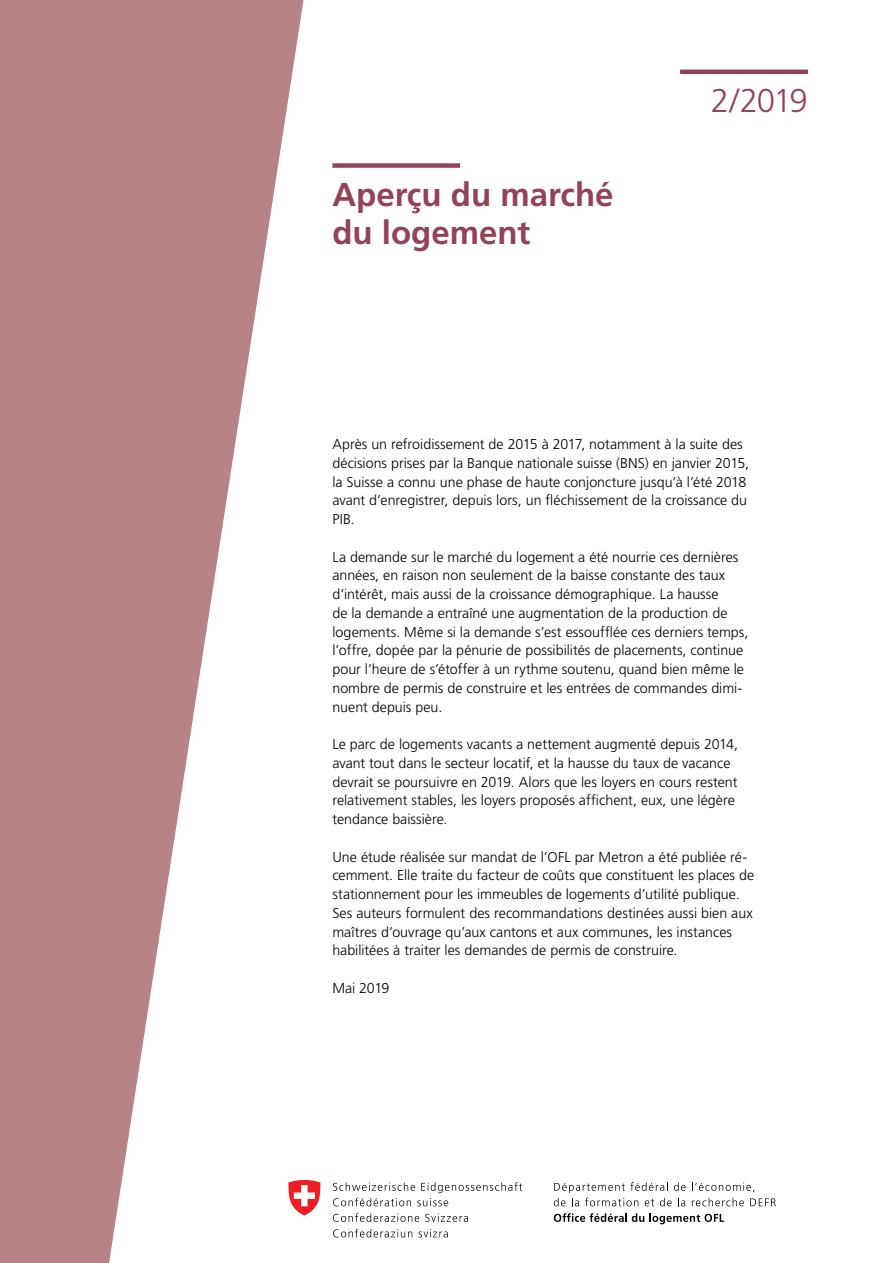
<style>
.page{position:relative;width:893px;height:1263px;background:#fff}
.page>*{position:absolute;margin:0;border:0;box-sizing:border-box;transform-origin:0 0}
.Titel_Cover{font:700 33px/37.5px "Frutiger LT Std";color:#944258}
.Nummer{font:300 33px "Frutiger LT Std";color:#944258}
.Text_Cover_klein{font:300 14.25px/18.8px "Frutiger LT Std";color:#000}
</style>
<div class="page">
<svg style="left:0;top:0;width:305px;height:1263px;fill:#b78387"></svg>
<svg style="left:333px;top:1182px;width:189px;height:24px"></svg>
<svg style="left:333px;top:1213px;width:86px;height:9px"></svg>
<svg style="left:425px;top:1213px;width:43px;height:9px"></svg>
<svg style="left:333px;top:1229px;width:79px;height:8px"></svg>
<svg style="left:419px;top:1229px;width:29px;height:8px"></svg>
<svg style="left:288px;top:1180px;width:33px;height:35px"></svg>
<svg style="left:692px;top:1182px;width:63px;height:10px"></svg>
<svg style="left:554px;top:1182px;width:132px;height:24px"></svg>
<svg style="left:692px;top:1198px;width:52px;height:8px"></svg>
<svg style="left:750px;top:1198px;width:26px;height:8px"></svg>
<svg style="left:554px;top:1213px;width:170px;height:11px"></svg>
<hr style="left:680px;top:70px;width:128px;height:4px;background:#944258">
<div style="left:332px;top:163px;width:128px;height:5px;background:#944258"></div>
<p class="Titel_Cover" style="left:332px;top:176px;width:283px">Aperçu du marché du logement</p>
<p class="Nummer" style="left:711px;top:82px;width:98px">2/2019</p>
<p class="Text_Cover_klein" style="left:332px;top:435px;width:418px">Après un refroidissement de 2015 à 2017, notamment à la suite des décisions prises par la Banque nationale suisse (BNS) en janvier 2015, la Suisse a connu une phase de haute conjoncture jusqu’à l’été 2018 avant d’enregistrer, depuis lors, un fléchissement de la croissance du PIB.</p>
<p class="Text_Cover_klein" style="left:332px;top:547px;width:417px">La demande sur le marché du logement a été nourrie ces dernières années, en raison non seulement de la baisse constante des taux d’intérêt, mais aussi de la croissance démographique. La hausse<br>de la demande a entraîné une augmentation de la production de logements. Même si la demande s’est essoufflée ces derniers temps, l’offre, dopée par la pénurie de possibilités de placements, continue pour l’heure de s’étoffer à un rythme soutenu, quand bien même le nombre de permis de construire et les entrées de commandes dimi&shy;nuent depuis peu.</p>
<p class="Text_Cover_klein" style="left:332px;top:735px;width:407px">Le parc de logements vacants a nettement augmenté depuis 2014, avant tout dans le secteur locatif, et la hausse du taux de vacance devrait se poursuivre en 2019. Alors que les loyers en cours restent relativement stables, les loyers proposés affichent, eux, une légère tendance baissière.</p>
<p class="Text_Cover_klein" style="left:332px;top:847px;width:423px">Une étude réalisée sur mandat de l’OFL par Metron a été publiée ré&shy;cemment. Elle traite du facteur de coûts que constituent les places de stationnement pour les immeubles de logements d’utilité publique.<br>Ses auteurs formulent des recommandations destinées aussi bien aux maîtres d’ouvrage qu’aux cantons et aux communes, les instances habilitées à traiter les demandes de permis de construire.</p>
<p class="Text_Cover_klein" style="left:332px;top:979px;width:59px">Mai 2019</p>
</div>
